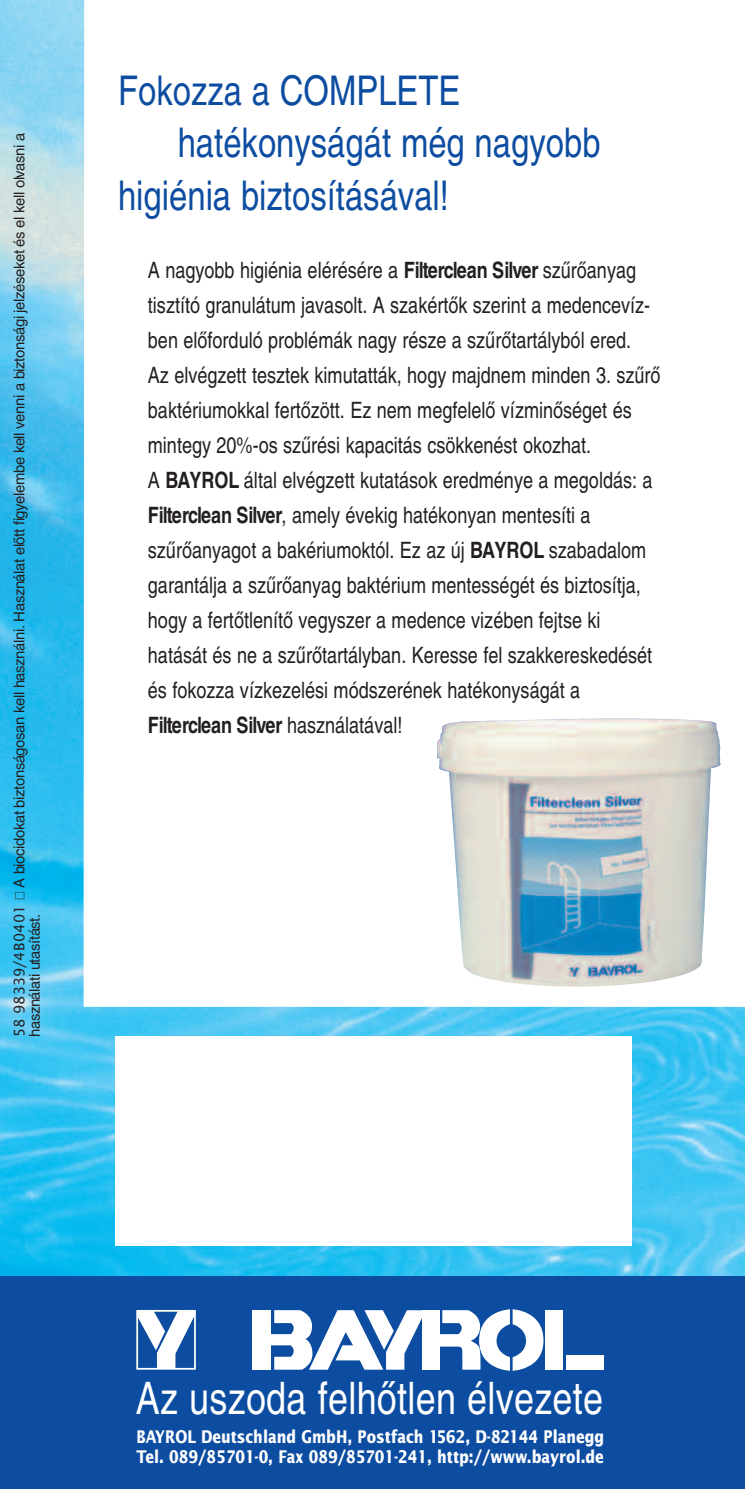
<style>
.page{position:relative;width:745px;height:1489px;background:#fff}
.page>*{position:absolute;margin:0;border:0;box-sizing:border-box;transform-origin:0 0}
.t1{font:43.75px "H Central";letter-spacing:.01em;color:#fff;scale:.8 1}
.t2{font:40px "H Central";color:#0d4da1;scale:.8 1}
.t3{font:22px/35px "H Central";color:#231f20;scale:.8 1}
.t4{font:700 17.5px/20px "Lucida Sans";color:#fff;scale:.8 1}
.t5{font:14.5px/15.5px "H Central";letter-spacing:-.03em;color:#231f20}
.s1{font-family:"Lucida Sans"}
.s2{font-weight:700}
</style>
<div class="page">
<img style="left:0;top:0;width:744px;height:1276px">
<div style="left:115px;top:1036px;width:517px;height:209px;background:#fff"></div>
<div style="left:0;top:1276px;width:744px;height:212px;background:#0d4da1"></div>
<div style="left:136px;top:1309px;width:60px;height:60px;border:2px solid #fff"></div>
<svg style="left:137px;top:1310px;width:58px;height:58px"></svg>
<div style="left:252px;top:1309px;width:18px;height:60px;background:#fff"></div>
<svg style="left:269px;top:1309px;width:152px;height:60px"></svg>
<div style="left:421px;top:1309px;width:18px;height:60px;background:#fff"></div>
<svg style="left:437px;top:1309px;width:106px;height:61px"></svg>
<div style="left:545px;top:1309px;width:18px;height:60px;background:#fff"></div>
<div style="left:566px;top:1354px;width:37px;height:15px;background:#fff"></div>
<svg style="left:15px;top:891px;width:9px;height:8px"></svg>
<p class="t5" style="left:12px;top:1037px;width:906px;rotate:-90deg"><span class="s1">58 98339/4B0401</span> A biocidokat biztonságosan kell használni. Használat elŒtt figyelembe kell venni a biztonsági jelzéseket és el kell olvasni a használati utasítást.</p>
<h2 class="t2" style="left:118px;top:67px;width:429px">Fokozza a COMPLETE</h2>
<h2 class="t2" style="left:177px;top:120px;width:529px">hatékonyságát még nagyobb</h2>
<h2 class="t2" style="left:118px;top:172px;width:415px">higiénia biztosításával!</h2>
<p class="t3" style="left:148px;top:253px;width:642px">A nagyobb higiénia elérésére a <span class="s2">Filterclean Silver</span> szırŒanyag tisztító granulátum javasolt. A szakértŒk szerint a medencevíz&shy;ben elŒforduló problémák nagy része a szırŒtartályból ered.<br>Az elvégzett tesztek kimutatták, hogy majdnem minden 3. szırŒ baktériumokkal fertŒzött. Ez nem megfelelŒ vízminŒséget és mintegy 20%-os szırési kapacitás csökkenést okozhat.<br>A <span class="s2">BAYROL</span> által elvégzett kutatások eredménye a megoldás: a <span class="s2">Filterclean Silver</span>, amely évekig hatékonyan mentesíti a szırŒanyagot a bakériumoktól. Ez az új <span class="s2">BAYROL</span> szabadalom garantálja a szırŒanyag baktérium mentességét és biztosítja, hogy a fertŒtlenítŒ vegyszer a medence vizében fejtse ki hatását és ne a szırŒtartályban. Keresse fel szakkereskedését és fokozza vízkezelési módszerének hatékonyságát a <span class="s2">Filterclean Silver</span> használatával!</p>
<h1 class="t1" style="left:136px;top:1373px;width:585px">Az uszoda felhŒtlen élvezete</h1>
<p class="t4" style="left:136px;top:1427px;width:586px">BAYROL Deutschland GmbH, Postfach 1562, D-82144 Planegg<br>Tel. 089/85701-0, Fax 089/85701-241, http://www.bayrol.de</p>
</div>
